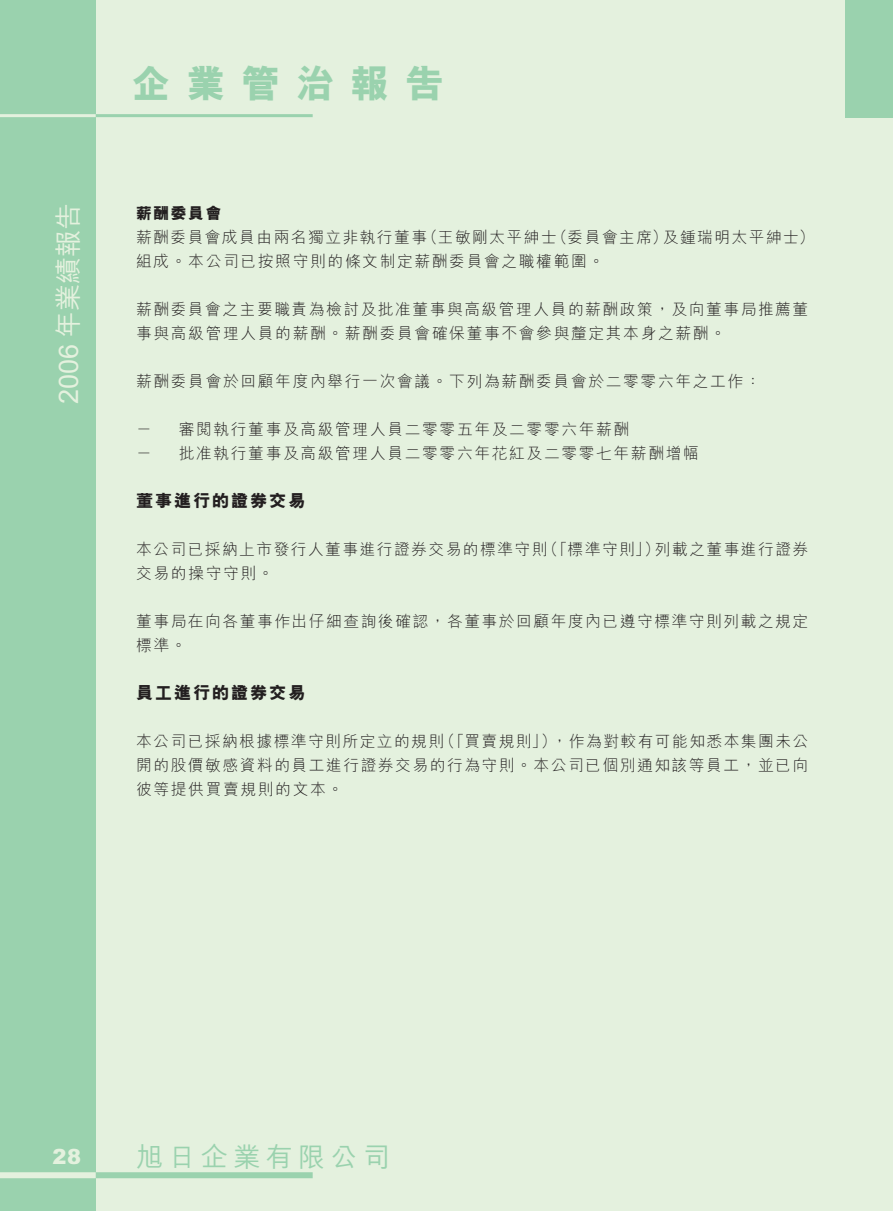
<style>
.page{position:relative;width:893px;height:1211px;background:#fff}
.page>*{position:absolute;margin:0;border:0;box-sizing:border-box;transform-origin:0 0}
.t1{font:800 39px "M Hei";letter-spacing:.4em;color:#9ad2ae}
.t2{font:500 27px "M Hei";color:#e4f1de}
.t3{font:500 27px "M Hei";letter-spacing:.2em;color:#9ad2ae}
.t4{font:900 21px "Arial";color:#e4f1de}
.t5{font:800 17.25px "M Hei";letter-spacing:.1em;color:#231f20}
.t6{font:300 15.75px/24px "M Hei";letter-spacing:.095em;color:#231f20}
.t7{font:800 15.75px "M Hei";letter-spacing:.105em;color:#231f20}
</style>
<div class="page">
<div style="left:0;top:0;width:892px;height:1210px;background:#e4f1de"></div>
<div style="left:0;top:0;width:96px;height:1210px;background:#9ad2ae"></div>
<div style="left:13px;top:1172px;width:300px;height:6px;background:#9ad2ae"></div>
<div style="left:0;top:1172px;width:96px;height:6px;background:#e4f1de"></div>
<hr style="left:19px;top:114px;width:294px;height:3px;background:#9ad2ae">
<hr style="left:0;top:114px;width:96px;height:3px;background:#e4f1de">
<div style="left:845px;top:0;width:47px;height:118px;background:#9ad2ae"></div>
<h1 class="t1" style="left:132px;top:69px;width:314px">企業管治報告</h1>
<h2 class="t2" style="left:58px;top:404px;width:202px;rotate:-90deg">2006 年業績報告</h2>
<p class="t7" style="left:136px;top:207px;width:87px">薪酬委員會</p>
<p class="t6" style="left:136px;top:227px;width:680px">薪酬委員會成員由兩名獨立非執行董事（王敏剛太平紳士（委員會主席）及鍾瑞明太平紳士）組成。本公司已按照守則的條文制定薪酬委員會之職權範圍。</p>
<p class="t6" style="left:136px;top:299px;width:673px">薪酬委員會之主要職責為檢討及批准董事與高級管理人員的薪酬政策，及向董事局推薦董事與高級管理人員的薪酬。薪酬委員會確保董事不會參與釐定其本身之薪酬。</p>
<p class="t6" style="left:136px;top:371px;width:626px">薪酬委員會於回顧年度內舉行一次會議。下列為薪酬委員會於二零零六年之工作：</p>
<p class="t6" style="left:136px;top:419px;width:17px">－</p>
<p class="t6" style="left:179px;top:419px;width:452px">審閱執行董事及高級管理人員二零零五年及二零零六年薪酬</p>
<p class="t6" style="left:136px;top:443px;width:17px">－</p>
<p class="t6" style="left:179px;top:443px;width:521px">批准執行董事及高級管理人員二零零六年花紅及二零零七年薪酬增幅</p>
<p class="t5" style="left:136px;top:494px;width:171px">董事進行的證券交易</p>
<p class="t6" style="left:136px;top:539px;width:673px">本公司已採納上市發行人董事進行證券交易的標準守則（「標準守則」）列載之董事進行證券交易的操守守則。</p>
<p class="t6" style="left:136px;top:611px;width:673px">董事局在向各董事作出仔細查詢後確認，各董事於回顧年度內已遵守標準守則列載之規定標準。</p>
<p class="t5" style="left:136px;top:686px;width:171px">員工進行的證券交易</p>
<p class="t6" style="left:136px;top:731px;width:673px;text-align:justify">本公司已採納根據標準守則所定立的規則（「買賣規則」），作為對較有可能知悉本集團未公開的股價敏感資料的員工進行證券交易的行為守則。本公司已個別通知該等員工，並已向彼等提供買賣規則的文本。</p>
<h3 class="t4" style="left:52px;top:1149px;width:30px">28</h3>
<h2 class="t3" style="left:136px;top:1146px;width:255px">旭日企業有限公司</h2>
</div>
